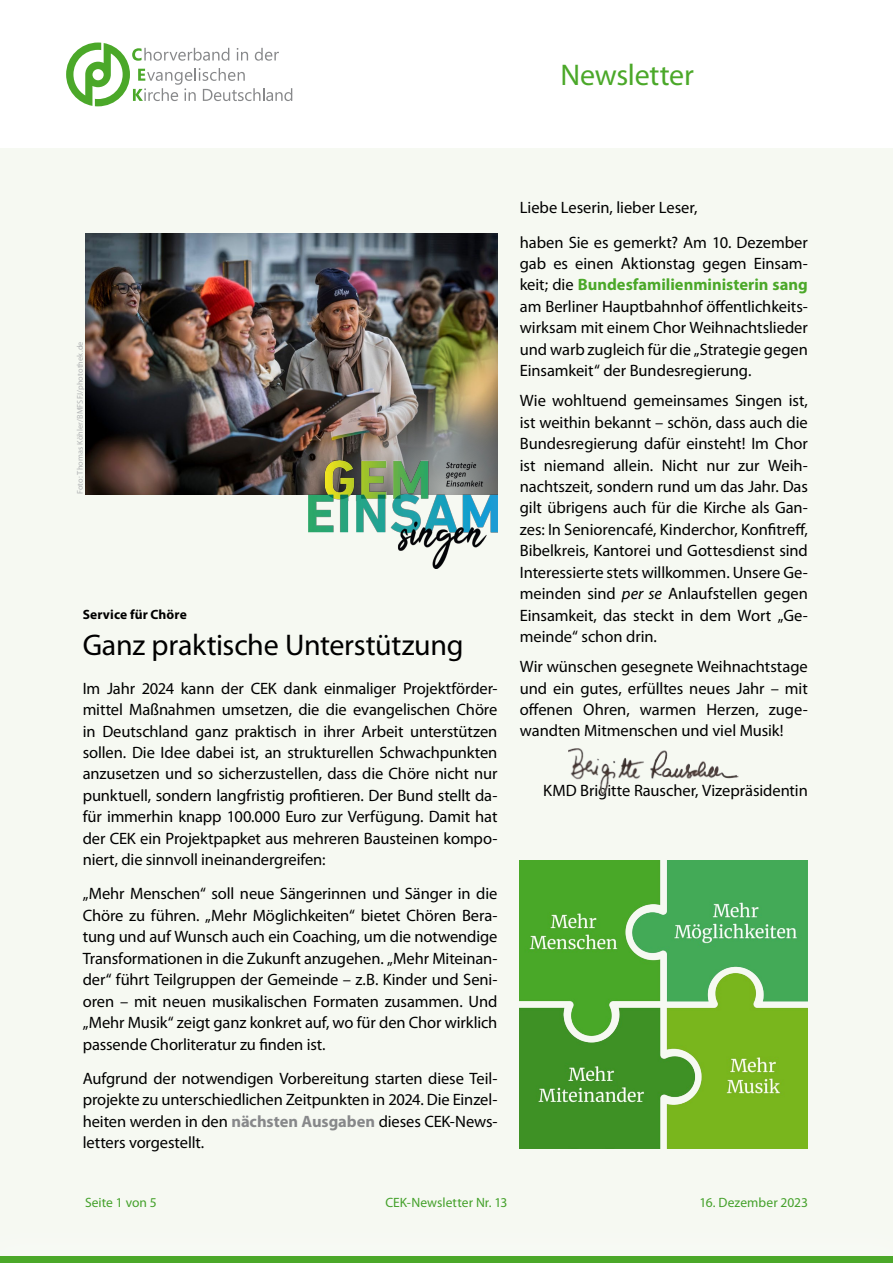
<style>
.page{position:relative;width:893px;height:1263px;background:#fff}
.page>*{position:absolute;margin:0;border:0;box-sizing:border-box;transform-origin:0 0}
.t1{font:30px "Myriad Pro";letter-spacing:-.01em;color:#000}
.t2{font:30px "Myriad Pro";letter-spacing:-.01em;color:#4ba829}
.t3{font:16.5px/21.5px "Myriad Pro";letter-spacing:-.005em;color:#000;text-align:justify}
.t4{font:13.5px "Myriad Pro";letter-spacing:.005em;color:#44a12b}
.t5{font:700 13.5px "Myriad Pro";letter-spacing:.01em;color:#000}
.t6{font:8.25px "Myriad Pro";letter-spacing:.015em;color:#b1b3b4}
.s1{font-weight:700;color:#87888a}
.s2{font-weight:700;color:#4ba829}
.s3{font-style:italic}
</style>
<div class="page">
<div style="left:0;top:149px;width:893px;height:1114px;background:#f6f9f2"></div>
<div style="left:0;top:1256px;width:893px;height:7px;background:#4ba829"></div>
<svg style="left:66px;top:43px;width:226px;height:63px"></svg>
<img style="left:85px;top:234px;width:412px;height:260px">
<img style="left:324px;top:367px;width:247px;height:247px;border-radius:50%">
<img style="left:309px;top:460px;width:188px;height:108px">
<img style="left:520px;top:860px;width:288px;height:288px">
<img style="left:568px;top:748px;width:171px;height:47px">
<h1 class="t2" style="left:561px;top:56px;width:135px">Newsletter</h1>
<p class="t6" style="left:75px;top:494px;width:154px;rotate:-90deg">Foto: Thomas Köhler/BMFSFJ/photothek.de</p>
<p class="t5" style="left:83px;top:606px;width:106px">Service für Chöre</p>
<h1 class="t1" style="left:83px;top:627px;width:382px">Ganz praktische Unterstützung</h1>
<p class="t3" style="left:83px;top:677px;width:416px">Im Jahr 2024 kann der CEK dank einmaliger Projektförder&shy;mittel Maßnahmen umsetzen, die die evangelischen Chöre in Deutschland ganz praktisch in ihrer Arbeit unterstützen sollen. Die Idee dabei ist, an strukturellen Schwachpunkten anzusetzen und so sicherzustellen, dass die Chöre nicht nur punktuell, sondern langfristig profitieren. Der Bund stellt da&shy;für immerhin knapp 100.000 Euro zur Verfügung. Damit hat der CEK ein Projektpapket aus mehreren Bausteinen kompo&shy;niert, die sinnvoll ineinandergreifen:</p>
<p class="t3" style="left:83px;top:883px;width:416px">„Mehr Menschen“ soll neue Sängerinnen und Sänger in die Chöre zu führen. „Mehr Möglichkeiten“ bietet Chören Bera&shy;tung und auf Wunsch auch ein Coaching, um die notwendige Transformationen in die Zukunft anzugehen. „Mehr Miteinan&shy;der“ führt Teilgruppen der Gemeinde – z.B. Kinder und Seni&shy;oren – mit neuen musikalischen Formaten zusammen. Und „Mehr Musik“ zeigt ganz konkret auf, wo für den Chor wirklich passende Chorliteratur zu finden ist.</p>
<p class="t3" style="left:83px;top:1067px;width:416px">Aufgrund der notwendigen Vorbereitung starten diese Teil&shy;projekte zu unterschiedlichen Zeitpunkten in 2024. Die Einzel&shy;heiten werden in den <span class="s1">nächsten Ausgaben</span> dieses CEK-News&shy;letters vorgestellt.</p>
<p class="t3" style="left:520px;top:190px;width:289px;line-height:34.2px">Liebe Leserin, lieber Leser,<br>haben Sie es gemerkt? Am 10. Dezember</p>
<p class="t3" style="left:520px;top:252px;width:290px">gab es einen Aktionstag gegen Einsam&shy;keit; die <span class="s2">Bundesfamilienministerin sang </span>am Berliner Hauptbahnhof öffentlichkeits&shy;wirksam mit einem Chor Weihnachtslieder und warb zugleich für die „Strategie gegen Einsamkeit“ der Bundesregierung.</p>
<p class="t3" style="left:520px;top:390px;width:290px">Wie wohltuend gemeinsames Singen ist, ist weithin bekannt – schön, dass auch die Bundesregierung dafür einsteht! Im Chor ist niemand allein. Nicht nur zur Weih&shy;nachtszeit, sondern rund um das Jahr. Das gilt übrigens auch für die Kirche als Gan&shy;zes: In Seniorencafé, Kinderchor, Konfitreff, Bibelkreis, Kantorei und Gottesdienst sind Interessierte stets willkommen. Unsere Ge&shy;meinden sind <span class="s3">per se</span> Anlaufstellen gegen Einsamkeit, das steckt in dem Wort „Ge&shy;meinde“ schon drin.</p>
<p class="t3" style="left:520px;top:656px;width:290px">Wir wünschen gesegnete Weihnachtstage und ein gutes, erfülltes neues Jahr – mit offenen Ohren, warmen Herzen, zuge&shy;wandten Mitmenschen und viel Musik!</p>
<p class="t3" style="left:543px;top:780px;width:266px">KMD Brigitte Rauscher, Vizepräsidentin</p>
<p class="t4" style="left:85px;top:1194px;width:73px">Seite 1 von 5</p>
<p class="t4" style="left:385px;top:1194px;width:124px">CEK-Newsletter Nr. 13</p>
<p class="t4" style="left:700px;top:1194px;width:110px">16. Dezember 2023</p>
</div>
